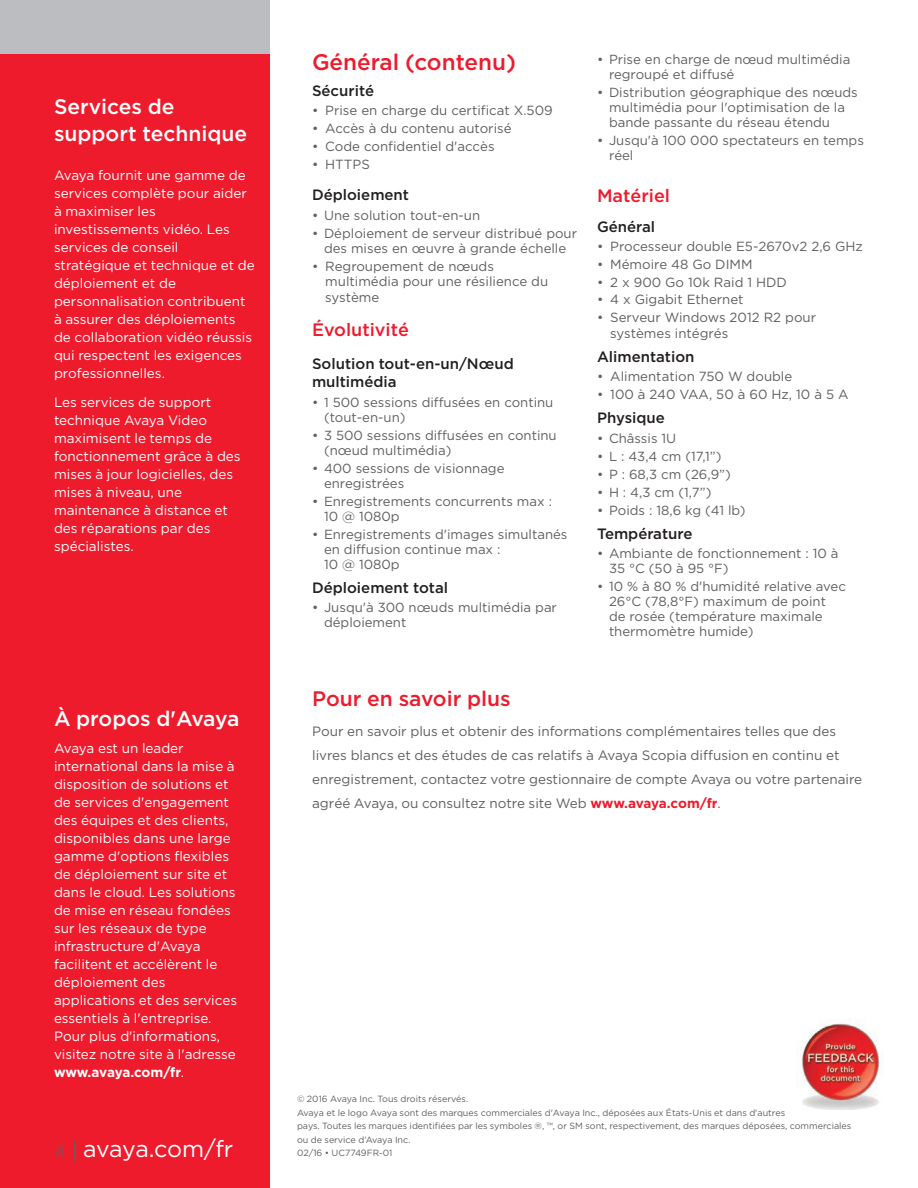
<style>
.page{position:relative;width:918px;height:1188px;background:#fff}
.page>*{position:absolute;margin:0;border:0;box-sizing:border-box;transform-origin:0 0}
.t1{font:23.25px "Gotham Pro";letter-spacing:-.02em;color:#fff}
.subtitulo_rojo{font:500 22.5px "Gotham Pro";color:#ee1b2c}
.subtitulo_blanco{font:500 21px/27px "Gotham Pro";color:#fff}
.BODY_RED_HEADER{font:500 21px "Gotham Pro";color:#ee1b2c}
.subtitulo_blanco-2{font:500 21px "Gotham Pro";letter-spacing:-.02em;color:#fff}
.subtitulo_rojo-2{font:500 18px "Gotham Pro";color:#ee1b2c}
.subtitulo_negro_2{font:500 15px/18px "Gotham Pro";color:#231f20}
.body_copy{font:13.5px/18px "Gotham Pro";color:#fff}
.t2{font:13.5px/24px "Gotham Pro";color:#5f5f62}
.t3{font:13.2px/15px "Gotham Pro";color:#5f5f62}
.Legal{font:9px/13.5px "Gotham Pro";color:#5f5f62}
.s1{font-weight:700}
.s2{font-size:16.5px;color:#5f5f62}
.s3{color:#5f5f62}
.s4{font-weight:700;color:#ee1b2c}
</style>
<div class="page">
<div style="left:0;top:0;width:270px;height:1188px;background:#ee1b2c"></div>
<div style="left:0;top:0;width:270px;height:54px;background:#bcbdc0"></div>
<img style="left:801px;top:1019px;width:80px;height:91px">
<p class="subtitulo_blanco" style="left:54px;top:92px;width:195px">Services de support technique</p>
<p class="body_copy" style="left:54px;top:166px;width:202px">Avaya fournit une gamme de services complète pour aider à maximiser les investissements vidéo. Les services de conseil stratégique et technique et de déploiement et de personnalisation contribuent à assurer des déploiements de collaboration vidéo réussis qui respectent les exigences professionnelles.</p>
<p class="body_copy" style="left:54px;top:393px;width:188px">Les services de support technique Avaya Video maximisent le temps de fonctionnement grâce à des mises à jour logicielles, des mises à niveau, une maintenance à distance et des réparations par des spécialistes.</p>
<p class="subtitulo_blanco-2" style="left:54px;top:707px;width:187px">À propos d'Avaya</p>
<p class="body_copy" style="left:54px;top:739px;width:185px">Avaya est un leader international dans la mise à disposition de solutions et de services d'engagement des équipes et des clients, disponibles dans une large gamme d'options flexibles de déploiement sur site et dans le cloud. Les solutions de mise en réseau fondées sur les réseaux de type infrastructure d'Avaya facilitent et accélèrent le déploiement des applications et des services essentiels à l'entreprise.<br>Pour plus d'informations, visitez notre site à l'adresse <span class="s1">www.avaya.com/fr</span>.</p>
<h1 class="t1" style="left:54px;top:1136px;width:181px"><span class="s2">4</span> <span class="s3">|</span> avaya.com/fr</h1>
<p class="subtitulo_rojo" style="left:312px;top:50px;width:205px">Général (contenu)</p>
<p class="subtitulo_negro_2" style="left:312px;top:81px;width:64px">Sécurité</p>
<p class="t3" style="left:312px;top:103px;width:242px">• Prise en charge du certificat X.509</p>
<p class="t3" style="left:312px;top:121px;width:201px">• Accès à du contenu autorisé</p>
<p class="t3" style="left:312px;top:139px;width:184px">• Code confidentiel d'accès</p>
<p class="t3" style="left:312px;top:157px;width:59px">• HTTPS</p>
<p class="subtitulo_negro_2" style="left:312px;top:186px;width:99px">Déploiement</p>
<p class="t3" style="left:312px;top:208px;width:170px">• Une solution tout-en-un</p>
<p class="t3" style="left:312px;top:226px;width:267px;text-align:center">• Déploiement de serveur distribué pour des mises en œuvre à grande échelle</p>
<p class="t3" style="left:325px;top:258px;width:224px;line-height:15.6px;text-indent:-13px">• Regroupement de nœuds multimédia pour une résilience du système</p>
<p class="subtitulo_rojo-2" style="left:312px;top:320px;width:99px">Évolutivité</p>
<p class="subtitulo_negro_2" style="left:312px;top:355px;width:203px">Solution tout-en-un/Nœud multimédia</p>
<p class="t3" style="left:324px;top:395px;width:231px;text-indent:-12px">• 1 500 sessions diffusées en continu (tout-en-un)</p>
<p class="t3" style="left:324px;top:428px;width:234px;text-indent:-12px">• 3 500 sessions diffusées en continu (nœud multimédia)</p>
<p class="t3" style="left:324px;top:461px;width:182px;text-indent:-12px">• 400 sessions de visionnage enregistrées</p>
<p class="t3" style="left:324px;top:494px;width:230px;text-indent:-12px">• Enregistrements concurrents max :<br>10 @ 1080p</p>
<p class="t3" style="left:324px;top:527px;width:245px;text-indent:-12px">• Enregistrements d'images simultanés en diffusion continue max :<br>10 @ 1080p</p>
<p class="subtitulo_negro_2" style="left:312px;top:578px;width:138px">Déploiement total</p>
<p class="t3" style="left:324px;top:600px;width:234px;text-indent:-12px">• Jusqu'à 300 nœuds multimédia par déploiement</p>
<p class="t3" style="left:609px;top:51px;width:243px;text-indent:-12px">• Prise en charge de nœud multimédia regroupé et diffusé</p>
<p class="t3" style="left:609px;top:84px;width:250px;text-indent:-12px">• Distribution géographique des nœuds multimédia pour l'optimisation de la bande passante du réseau étendu</p>
<p class="t3" style="left:609px;top:132px;width:256px;text-indent:-12px">• Jusqu'à 100 000 spectateurs en temps réel</p>
<p class="subtitulo_rojo-2" style="left:597px;top:185px;width:75px">Matériel</p>
<p class="subtitulo_negro_2" style="left:597px;top:217px;width:60px">Général</p>
<p class="t3" style="left:597px;top:239px;width:268px">• Processeur double E5-2670v2 2,6 GHz</p>
<p class="t3" style="left:597px;top:257px;width:157px">• Mémoire 48 Go DIMM</p>
<p class="t3" style="left:597px;top:274px;width:191px">• 2 x 900 Go 10k Raid 1 HDD</p>
<p class="t3" style="left:597px;top:292px;width:148px">• 4 x Gigabit Ethernet</p>
<p class="t3" style="left:610px;top:310px;width:207px;line-height:15.6px;text-indent:-13px">• Serveur Windows 2012 R2 pour systèmes intégrés</p>
<p class="subtitulo_negro_2" style="left:597px;top:347px;width:99px">Alimentation</p>
<p class="t3" style="left:597px;top:369px;width:197px">• Alimentation 750 W double</p>
<p class="t3" style="left:597px;top:387px;width:253px">• 100 à 240 VAA, 50 à 60 Hz, 10 à 5 A</p>
<p class="subtitulo_negro_2" style="left:597px;top:408px;width:69px">Physique</p>
<p class="t3" style="left:597px;top:430px;width:81px">• Châssis 1U</p>
<p class="t3" style="left:597px;top:448px;width:126px">• L : 43,4 cm (17,1”)</p>
<p class="t3" style="left:597px;top:466px;width:135px">• P : 68,3 cm (26,9”)</p>
<p class="t3" style="left:597px;top:484px;width:116px">• H : 4,3 cm (1,7”)</p>
<p class="t3" style="left:597px;top:502px;width:150px">• Poids : 18,6 kg (41 lb)</p>
<p class="subtitulo_negro_2" style="left:597px;top:524px;width:97px">Température</p>
<p class="t3" style="left:609px;top:546px;width:231px;text-indent:-12px">• Ambiante de fonctionnement : 10 à<br>35 °C (50 à 95 °F)</p>
<p class="t3" style="left:609px;top:579px;width:239px;text-indent:-12px">• 10 % à 80 % d'humidité relative avec<br>26°C (78,8°F) maximum de point de rosée (température maximale thermomètre humide)</p>
<p class="BODY_RED_HEADER" style="left:312px;top:687px;width:200px">Pour en savoir plus</p>
<p class="t2" style="left:312px;top:719px;width:552px">Pour en savoir plus et obtenir des informations complémentaires telles que des livres blancs et des études de cas relatifs à Avaya Scopia diffusion en continu et enregistrement, contactez votre gestionnaire de compte Avaya ou votre partenaire agréé Avaya, ou consultez notre site Web <span class="s4">www.avaya.com/fr</span>.</p>
<p class="Legal" style="left:297px;top:1092px;width:173px">© 2016 Avaya Inc. Tous droits réservés.</p>
<p class="Legal" style="left:297px;top:1106px;width:556px">Avaya et le logo Avaya sont des marques commerciales d'Avaya Inc., déposées aux États-Unis et dans d'autres<br>pays. Toutes les marques identifiées par les symboles ®, ™, or SM sont, respectivement, des marques déposées, commerciales ou de service d’Avaya Inc.</p>
<p class="Legal" style="left:297px;top:1146px;width:97px">02/16 • UC7749FR-01</p>
</div>
